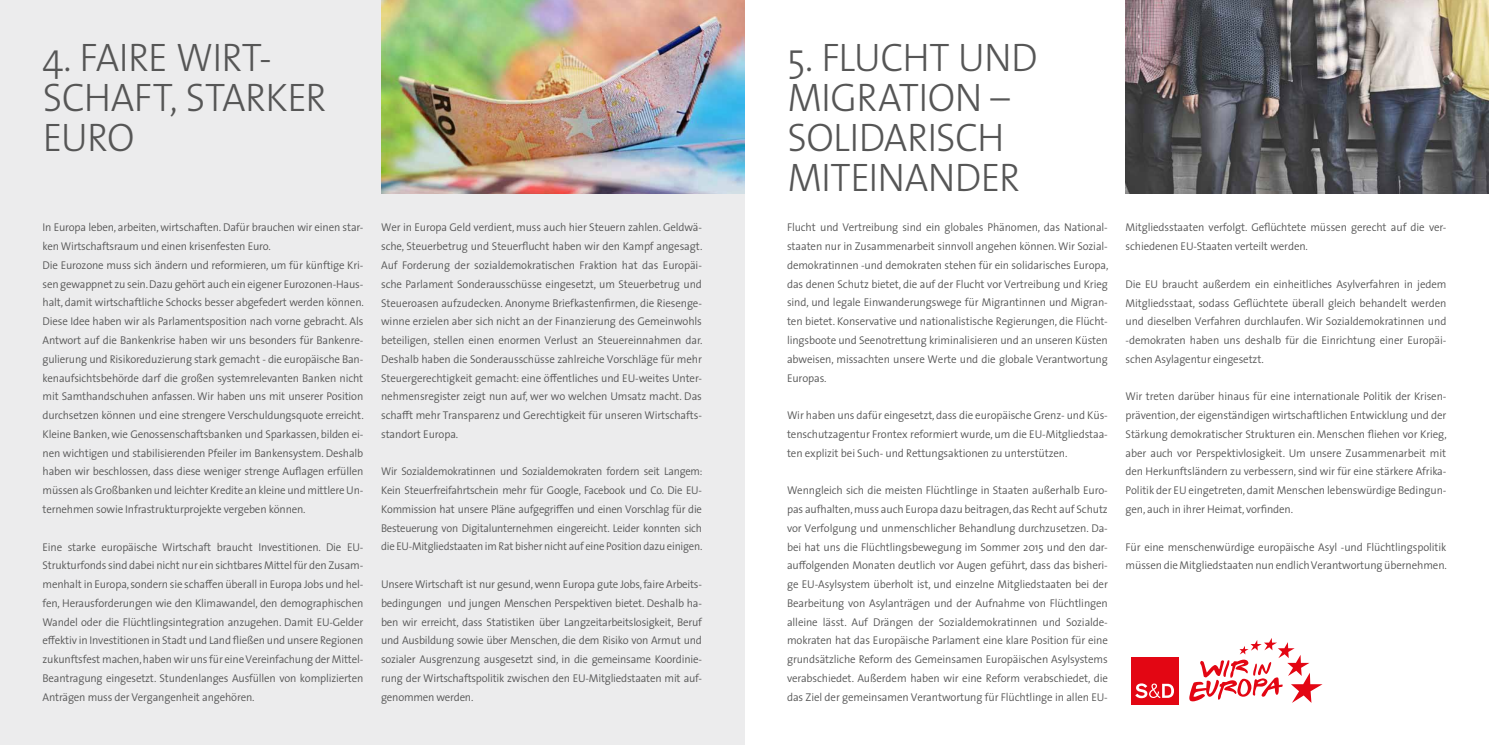
<style>
.page{position:relative;width:1489px;height:745px;background:#fff}
.page>*{position:absolute;margin:0;border:0;box-sizing:border-box;transform-origin:0 0}
.t1{font:300 40px "The Sans";letter-spacing:-.025em;color:#565656}
.t2{font:300 11.25px/18.8px "The Sans";letter-spacing:-.015em;color:#565656;text-align:justify}
.t3{font:300 11.25px/18.8px "The Sans";letter-spacing:-.015em;color:#565656;text-align:justify;scale:.95 1}
</style>
<div class="page">
<div style="left:0;top:0;width:744px;height:744px;background:#ececed"></div>
<img style="left:1125px;top:0;width:363px;height:194px">
<img style="left:381px;top:0;width:363px;height:194px">
<div style="left:1131px;top:657px;width:47px;height:47px;background:#e30613"></div>
<svg style="left:1135px;top:683px;width:38px;height:14px"></svg>
<svg style="left:1189px;top:638px;width:133px;height:64px"></svg>
<h1 class="t1" style="left:43px;top:24px;width:72px">4. FAIRE</h1>
<h1 class="t1" style="left:176px;top:24px;width:97px">WIRT-</h1>
<h1 class="t1" style="left:43px;top:64px;width:23px">SCHAFT</h1>
<h1 class="t1" style="left:170px;top:64px;width:37px">, STARKER</h1>
<h1 class="t1" style="left:43px;top:104px;width:42px">EURO</h1>
<p class="t2" style="left:43px;top:218px;width:323px;text-align:left">In Europa leben, arbeiten, wirtschaften. Dafür brauchen wir einen star&shy;ken Wirtschaftsraum und einen krisenfesten Euro.<br>Die Eurozone muss sich ändern und reformieren, um für künftige Kri&shy;sen gewappnet zu sein. Dazu gehört auch ein eigener Eurozonen-Haus&shy;halt, damit wirtschaftliche Schocks besser abgefedert werden können.<br>Diese Idee haben wir als Parlamentsposition nach vorne gebracht. Als Antwort auf die Bankenkrise haben wir uns besonders für Bankenre&shy;gulierung und Risikoreduzierung stark gemacht - die europäische Ban&shy;kenaufsichtsbehörde darf die großen systemrelevanten Banken nicht mit Samthandschuhen anfassen. Wir haben uns mit unserer Position durchsetzen können und eine strengere Verschuldungsquote erreicht.<br>Kleine Banken, wie Genossenschaftsbanken und Sparkassen, bilden ei&shy;nen wichtigen und stabilisierenden Pfeiler im Bankensystem. Deshalb haben wir beschlossen, dass diese weniger strenge Auflagen erfüllen müssen als Großbanken und leichter Kredite an kleine und mittlere Un&shy;ternehmen sowie Infrastrukturprojekte vergeben können.</p>
<p class="t2" style="left:43px;top:536px;width:322px">Eine starke europäische Wirtschaft braucht Investitionen. Die EU-Strukturfonds sind dabei nicht nur ein sichtbares Mittel für den Zusam&shy;menhalt in Europa, sondern sie schaffen überall in Europa Jobs und hel&shy;fen, Herausforderungen wie den Klimawandel, den demographischen Wandel oder die Flüchtlingsintegration anzugehen. Damit EU-Gelder effektiv in Investitionen in Stadt und Land fließen und unsere Regionen zukunftsfest machen, haben wir uns für eine Vereinfachung der Mittel-Beantragung eingesetzt. Stundenlanges Ausfüllen von komplizierten Anträgen muss der Vergangenheit angehören.</p>
<p class="t2" style="left:381px;top:218px;width:323px">Wer in Europa Geld verdient, muss auch hier Steuern zahlen. Geldwä&shy;sche, Steuerbetrug und Steuerflucht haben wir den Kampf angesagt.<br>Auf Forderung der sozialdemokratischen Fraktion hat das Europäi&shy;sche Parlament Sonderausschüsse eingesetzt, um Steuerbetrug und Steueroasen aufzudecken. Anonyme Briefkastenfirmen, die Riesenge&shy;winne erzielen aber sich nicht an der Finanzierung des Gemeinwohls beteiligen, stellen einen enormen Verlust an Steuereinnahmen dar.<br>Deshalb haben die Sonderausschüsse zahlreiche Vorschläge für mehr Steuergerechtigkeit gemacht: eine öffentliches und EU-weites Unter&shy;nehmensregister zeigt nun auf, wer wo welchen Umsatz macht. Das schafft mehr Transparenz und Gerechtigkeit für unseren Wirtschafts&shy;standort Europa.</p>
<p class="t3" style="left:381px;top:461px;width:340px">Wir Sozialdemokratinnen und Sozialdemokraten fordern seit Langem:<br>Kein Steuerfreifahrtschein mehr für Google, Facebook und Co. Die EU-Kommission hat unsere Pläne aufgegriffen und einen Vorschlag für die Besteuerung von Digitalunternehmen eingereicht. Leider konnten sich die EU-Mitgliedstaaten im Rat bisher nicht auf eine Position dazu einigen.</p>
<p class="t2" style="left:381px;top:574px;width:322px">Unsere Wirtschaft ist nur gesund, wenn Europa gute Jobs, faire Arbeits&shy;bedingungen und jungen Menschen Perspektiven bietet. Deshalb ha&shy;ben wir erreicht, dass Statistiken über Langzeitarbeitslosigkeit, Beruf und Ausbildung sowie über Menschen, die dem Risiko von Armut und sozialer Ausgrenzung ausgesetzt sind, in die gemeinsame Koordinie&shy;rung der Wirtschaftspolitik zwischen den EU-Mitgliedstaaten mit auf&shy;genommen werden.</p>
<h1 class="t1" style="left:787px;top:24px;width:74px">5. FLUCHT</h1>
<h1 class="t1" style="left:957px;top:24px;width:81px">UN D</h1>
<h1 class="t1" style="left:787px;top:64px;width:22px">MIGRATION</h1>
<h1 class="t1" style="left:990px;top:64px;width:21px">–</h1>
<h1 class="t1" style="left:787px;top:104px;width:18px">SOLI</h1>
<h1 class="t1" style="left:858px;top:104px;width:46px">DARISCH</h1>
<h1 class="t1" style="left:787px;top:144px;width:54px">MITEINAN</h1>
<h1 class="t1" style="left:954px;top:144px;width:45px">DER</h1>
<p class="t2" style="left:787px;top:218px;width:323px">Flucht und Vertreibung sind ein globales Phänomen, das National&shy;staaten nur in Zusammenarbeit sinnvoll angehen können. Wir Sozial&shy;demokratinnen -und demokraten stehen für ein solidarisches Europa, das denen Schutz bietet, die auf der Flucht vor Vertreibung und Krieg sind, und legale Einwanderungswege für Migrantinnen und Migran&shy;ten bietet. Konservative und nationalistische Regierungen, die Flücht&shy;lingsboote und Seenotrettung kriminalisieren und an unseren Küsten abweisen, missachten unsere Werte und die globale Verantwortung Europas.</p>
<p class="t2" style="left:787px;top:405px;width:322px">Wir haben uns dafür eingesetzt, dass die europäische Grenz- und Küs&shy;tenschutzagentur Frontex reformiert wurde, um die EU-Mitgliedstaa&shy;ten explizit bei Such- und Rettungsaktionen zu unterstützen.</p>
<p class="t2" style="left:787px;top:480px;width:322px">Wenngleich sich die meisten Flüchtlinge in Staaten außerhalb Euro&shy;pas aufhalten, muss auch Europa dazu beitragen, das Recht auf Schutz vor Verfolgung und unmenschlicher Behandlung durchzusetzen. Da&shy;bei hat uns die Flüchtlingsbewegung im Sommer 2015 und den dar&shy;auffolgenden Monaten deutlich vor Augen geführt, dass das bisheri&shy;ge EU-Asylsystem überholt ist, und einzelne Mitgliedstaaten bei der Bearbeitung von Asylanträgen und der Aufnahme von Flüchtlingen alleine lässt. Auf Drängen der Sozialdemokratinnen und Sozialde&shy;mokraten hat das Europäische Parlament eine klare Position für eine grundsätzliche Reform des Gemeinsamen Europäischen Asylsystems verabschiedet. Außerdem haben wir eine Reform verabschiedet, die das Ziel der gemeinsamen Verantwortung für Flüchtlinge in allen EU-</p>
<p class="t2" style="left:1125px;top:218px;width:322px">Mitgliedsstaaten verfolgt. Geflüchtete müssen gerecht auf die ver&shy;schiedenen EU-Staaten verteilt werden.</p>
<p class="t2" style="left:1125px;top:274px;width:322px">Die EU braucht außerdem ein einheitliches Asylverfahren in jedem Mitgliedsstaat, sodass Geflüchtete überall gleich behandelt werden und dieselben Verfahren durchlaufen. Wir Sozialdemokratinnen und -demokraten haben uns deshalb für die Einrichtung einer Europäi&shy;schen Asylagentur eingesetzt.</p>
<p class="t2" style="left:1125px;top:386px;width:323px">Wir treten darüber hinaus für eine internationale Politik der Krisen&shy;prävention, der eigenständigen wirtschaftlichen Entwicklung und der Stärkung demokratischer Strukturen ein. Menschen fliehen vor Krieg, aber auch vor Perspektivlosigkeit. Um unsere Zusammenarbeit mit den Herkunftsländern zu verbessern, sind wir für eine stärkere Afrika-Politik der EU eingetreten, damit Menschen lebenswürdige Bedingun&shy;gen, auch in ihrer Heimat, vorfinden.</p>
<p class="t2" style="left:1125px;top:536px;width:323px">Für eine menschenwürdige europäische Asyl -und Flüchtlingspolitik müssen die Mitgliedstaaten nun endlich Verantwortung übernehmen.</p>
</div>
